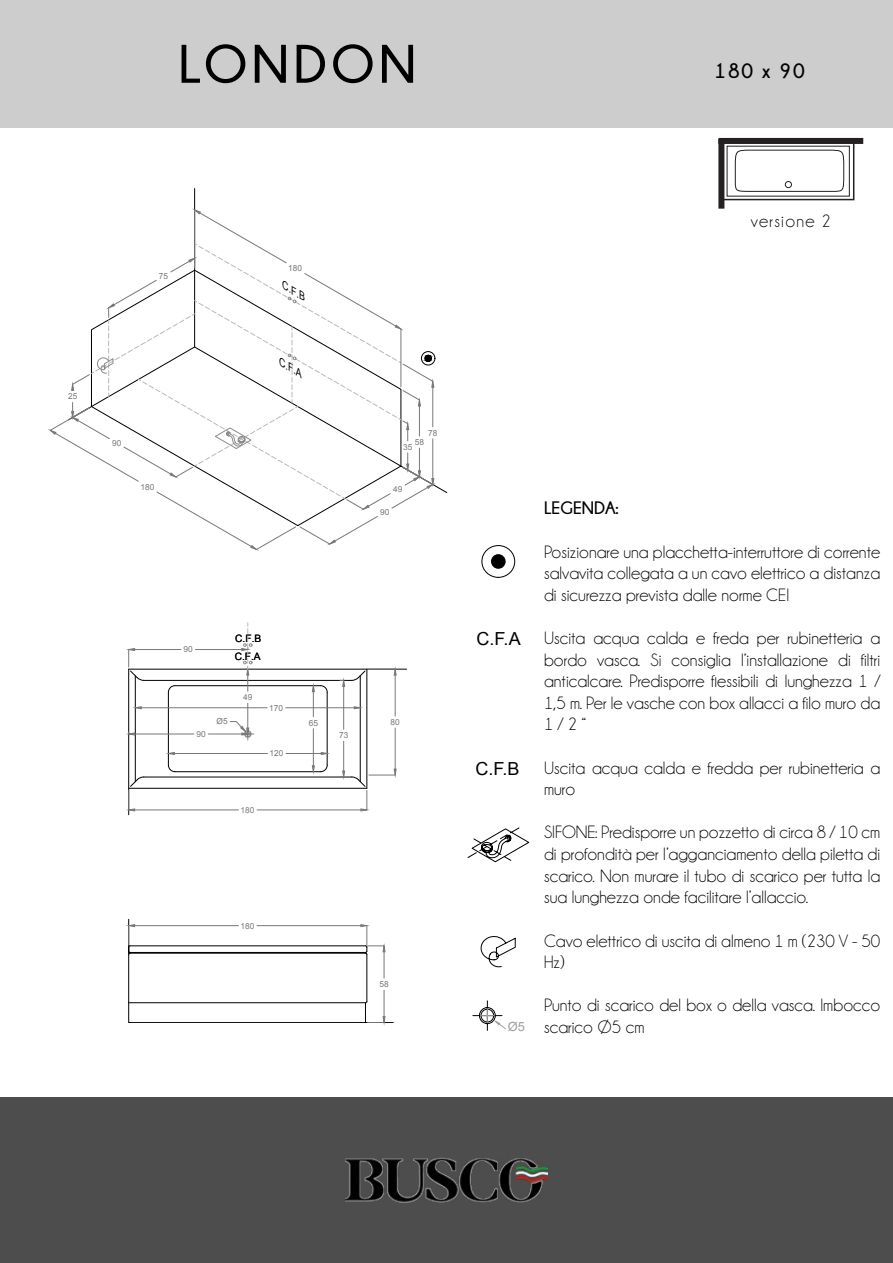
<style>
.page{position:relative;width:893px;height:1263px;background:#fff}
.page>*{position:absolute;margin:0;border:0;box-sizing:border-box;transform-origin:0 0}
.t1{font:700 54px "Champagne&Limousines";letter-spacing:.09em;color:#000}
.t2{font:700 21px "Champagne&Limousines";color:#000}
.t3{font:18px/21.6px "Champagne&Limousines";color:#000;text-align:justify}
.t4{font:18px "Arial";color:#000}
.t5{font:18px "Champagne&Limousines";letter-spacing:.07em;color:#000}
.t6{font:700 18px "Champagne&Limousines";color:#000}
.t7{font:italic 10.2px "Arial";color:#000}
.t8{font:10.2px "Arial";color:#000}
.t9{font:8.25px "Arial";color:#787878}
.s1{font-family:"Arial";font-size:12.75px;color:#a1a1a1}
</style>
<div class="page">
<div style="left:0;top:1097px;width:893px;height:166px;background:#4d4d4d"></div>
<img style="left:345px;top:1157px;width:203px;height:46px">
<div style="left:0;top:0;width:893px;height:128px;background:#cdcdcd"></div>
<svg style="left:467px;top:827px;width:62px;height:35px"></svg>
<svg style="left:480px;top:936px;width:36px;height:31px"></svg>
<svg style="left:472px;top:1000px;width:34px;height:31px"></svg>
<div style="left:482px;top:545px;width:33px;height:32px;border:1px solid #000;border-radius:50%"></div>
<div style="left:491px;top:554px;width:15px;height:15px;background:#000;border-radius:50%"></div>
<hr style="left:194px;top:189px;width:1px;height:158px;background:#000">
<svg style="left:49px;top:209px;width:386px;height:341px"></svg>
<hr style="left:367px;top:669px;width:1px;height:119px;background:#000">
<hr style="left:360px;top:676px;width:1px;height:106px;background:#000">
<hr style="left:129px;top:788px;width:238px;height:1px;background:#000">
<hr style="left:144px;top:777px;width:208px;height:1px;background:#000">
<hr style="left:128px;top:669px;width:1px;height:146px;background:#000">
<hr style="left:135px;top:676px;width:1px;height:106px;background:#000">
<hr style="left:129px;top:669px;width:278px;height:1px;background:#000">
<hr style="left:144px;top:680px;width:208px;height:1px;background:#000">
<hr style="left:175px;top:771px;width:146px;height:1px;background:#000">
<hr style="left:168px;top:692px;width:1px;height:73px;background:#000">
<svg style="left:168px;top:764px;width:8px;height:8px"></svg>
<svg style="left:168px;top:685px;width:8px;height:8px"></svg>
<hr style="left:175px;top:685px;width:146px;height:1px;background:#000">
<hr style="left:327px;top:692px;width:1px;height:73px;background:#000">
<hr style="left:257px;top:810px;width:104px;height:1px;background:#787878">
<hr style="left:135px;top:810px;width:103px;height:1px;background:#787878">
<svg style="left:128px;top:776px;width:16px;height:36px"></svg>
<hr style="left:135px;top:734px;width:59px;height:1px;background:#787878">
<hr style="left:208px;top:734px;width:34px;height:1px;background:#787878">
<svg style="left:128px;top:732px;width:7px;height:4px"></svg>
<hr style="left:395px;top:675px;width:1px;height:41px;background:#787878">
<hr style="left:395px;top:728px;width:1px;height:41px;background:#787878">
<svg style="left:351px;top:668px;width:46px;height:13px"></svg>
<svg style="left:351px;top:768px;width:46px;height:44px"></svg>
<hr style="left:313px;top:729px;width:1px;height:37px;background:#787878">
<svg style="left:312px;top:685px;width:16px;height:32px"></svg>
<svg style="left:312px;top:764px;width:16px;height:8px"></svg>
<hr style="left:286px;top:753px;width:35px;height:1px;background:#787878">
<hr style="left:174px;top:753px;width:93px;height:1px;background:#787878">
<svg style="left:320px;top:752px;width:8px;height:3px"></svg>
<svg style="left:168px;top:752px;width:7px;height:3px"></svg>
<hr style="left:286px;top:707px;width:68px;height:1px;background:#787878">
<hr style="left:141px;top:707px;width:126px;height:1px;background:#787878">
<svg style="left:354px;top:706px;width:7px;height:3px"></svg>
<svg style="left:135px;top:706px;width:7px;height:3px"></svg>
<svg style="left:230px;top:703px;width:24px;height:37px"></svg>
<hr style="left:343px;top:686px;width:1px;height:43px;background:#787878">
<hr style="left:343px;top:741px;width:1px;height:30px;background:#787878">
<svg style="left:340px;top:680px;width:5px;height:7px"></svg>
<svg style="left:340px;top:770px;width:5px;height:8px"></svg>
<hr style="left:195px;top:649px;width:47px;height:1px;background:#787878">
<hr style="left:135px;top:649px;width:46px;height:1px;background:#787878">
<svg style="left:128px;top:648px;width:16px;height:33px"></svg>
<svg style="left:241px;top:623px;width:11px;height:68px"></svg>
<svg style="left:128px;top:919px;width:266px;height:104px"></svg>
<div style="left:718px;top:139px;width:6px;height:70px;background:#241f21"></div>
<div style="left:719px;top:138px;width:144px;height:6px;background:#241f21"></div>
<div style="left:722px;top:142px;width:132px;height:58px;border:2px solid #241f21"></div>
<svg style="left:735px;top:150px;width:109px;height:42px"></svg>
<h1 class="t1" style="left:179px;top:34px;width:239px">LONDON</h1>
<p class="t2" style="left:714px;top:59px;width:92px">180 x 90</p>
<p class="t9" style="left:159px;top:271px;width:11px">75</p>
<p class="t9" style="left:68px;top:391px;width:11px">25</p>
<p class="t9" style="left:112px;top:437px;width:11px">90</p>
<p class="t9" style="left:140px;top:481px;width:15px">180</p>
<p class="t9" style="left:288px;top:263px;width:15px">180</p>
<p class="t7" style="left:287px;top:280px;width:28px;rotate:30deg">C.F.B</p>
<p class="t7" style="left:284px;top:356px;width:28px;rotate:30deg">C.F.A</p>
<p class="t9" style="left:428px;top:427px;width:11px">78</p>
<p class="t9" style="left:415px;top:437px;width:11px">58</p>
<p class="t9" style="left:403px;top:441px;width:11px">35</p>
<p class="t9" style="left:393px;top:484px;width:11px">49</p>
<p class="t9" style="left:380px;top:507px;width:11px">90</p>
<p class="t9" style="left:184px;top:644px;width:11px">90</p>
<p class="t8" style="left:235px;top:632px;width:28px">C.F.B</p>
<p class="t8" style="left:235px;top:649px;width:28px">C.F.A</p>
<p class="t9" style="left:196px;top:729px;width:11px">90</p>
<p class="t9" style="left:217px;top:716px;width:13px">Ø5</p>
<p class="t9" style="left:243px;top:692px;width:11px">49</p>
<p class="t9" style="left:269px;top:702px;width:15px">170</p>
<p class="t9" style="left:269px;top:748px;width:15px">120</p>
<p class="t9" style="left:241px;top:804px;width:15px">180</p>
<p class="t9" style="left:309px;top:717px;width:11px">65</p>
<p class="t9" style="left:339px;top:730px;width:11px">73</p>
<p class="t9" style="left:391px;top:717px;width:11px">80</p>
<p class="t9" style="left:241px;top:920px;width:15px">180</p>
<p class="t9" style="left:379px;top:979px;width:11px">58</p>
<p class="t5" style="left:751px;top:212px;width:82px">versione 2</p>
<p class="t6" style="left:544px;top:498px;width:76px">LEGENDA:</p>
<p class="t3" style="left:544px;top:541px;width:338px">Posizionare una placchetta-interruttore di corrente salvavita collegata a un cavo elettrico a distanza di sicurezza prevista dalle norme CEI</p>
<p class="t3" style="left:544px;top:627px;width:338px">Uscita acqua calda e freda per rubinetteria a bordo vasca. Si consiglia l’installazione di filtri anticalcare. Predisporre flessibili di lunghezza 1 / 1,5 m. Per le vasche con box allacci a filo muro da 1 / 2 “</p>
<p class="t3" style="left:544px;top:757px;width:338px">Uscita acqua calda e fredda per rubinetteria a muro</p>
<p class="t3" style="left:544px;top:822px;width:338px">SIFONE: Predisporre un pozzetto di circa 8 / 10 cm di profondità per l’agganciamento della piletta di scarico. Non murare il tubo di scarico per tutta la sua lunghezza onde facilitare l’allaccio.</p>
<p class="t3" style="left:544px;top:930px;width:338px">Cavo elettrico di uscita di almeno 1 m (230 V - 50<br>Hz)</p>
<p class="t3" style="left:508px;top:995px;width:374px;text-indent:36px">Punto di scarico del box o della vasca. Imbocco<br><span class="s1">Ø5</span> scarico Ø5 cm</p>
<p class="t4" style="left:477px;top:627px;width:46px">C.F.A</p>
<p class="t4" style="left:476px;top:756px;width:46px">C.F.B</p>
</div>
